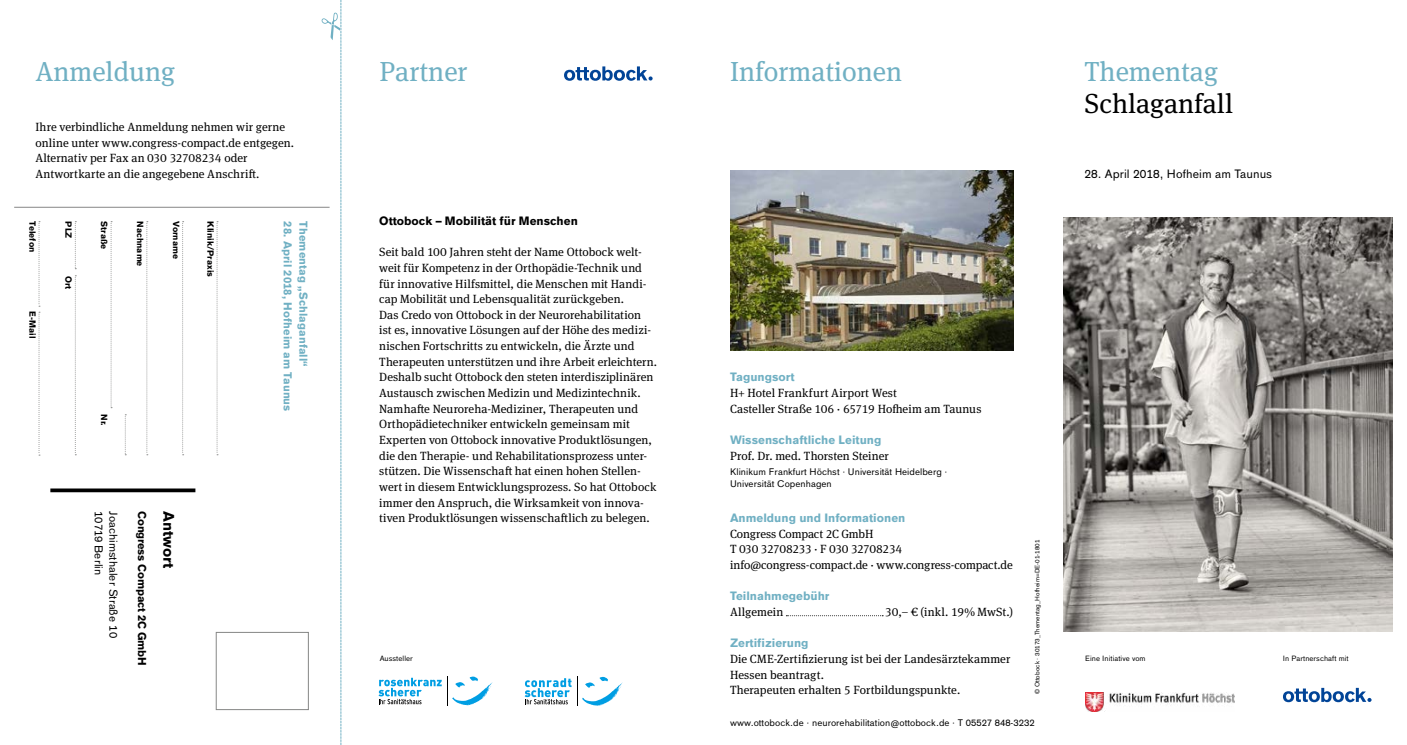
<style>
.page{position:relative;width:1407px;height:745px;background:#fff}
.page>*{position:absolute;margin:0;border:0;box-sizing:border-box;transform-origin:0 0}
.t1{font:27.5px "OBO Serif";color:#70b0c3}
.t2{font:27.5px "OBO Serif";color:#000}
.t3{font:700 15px "OBO Sans";color:#000}
.t4{font:11.88px/15.6px "OBO Serif";letter-spacing:.005em;color:#000}
.t5{font:11.88px/15.6px "OBO Serif";letter-spacing:-.015em;color:#000}
.t6{font:700 11.88px "OBO Sans";color:#70b0c3}
.t7{font:700 11.88px "OBO Sans";color:#000}
.t8{font:11.88px "OBO Sans";letter-spacing:.005em;color:#000}
.t9{font:700 11.25px "OBO Sans";letter-spacing:.005em;color:#70b0c3}
.t10{font:11.25px "OBO Sans";color:#000}
.t11{font:700 11.25px "OBO Sans";letter-spacing:-.015em;color:#000}
.t12{font:9.38px/11.9px "OBO Sans";letter-spacing:.005em;color:#000}
.t13{font:700 8.75px "OBO Sans";color:#000}
.t14{font:7.5px "OBO Sans";letter-spacing:.005em;color:#000}
.t15{font:6.25px "OBO Sans";letter-spacing:.005em;color:#000}
</style>
<div class="page">
<div style="left:216px;top:631px;width:93px;height:78px;border:1px solid #868786"></div>
<svg style="left:322px;top:0;width:20px;height:744px"></svg>
<svg style="left:50px;top:488px;width:145px;height:4px"></svg>
<svg style="left:75px;top:221px;width:1px;height:48px"></svg>
<svg style="left:75px;top:275px;width:1px;height:180px"></svg>
<svg style="left:111px;top:221px;width:1px;height:187px"></svg>
<svg style="left:125px;top:414px;width:1px;height:41px"></svg>
<svg style="left:147px;top:221px;width:1px;height:234px"></svg>
<svg style="left:182px;top:221px;width:2px;height:234px"></svg>
<svg style="left:217px;top:221px;width:1px;height:234px"></svg>
<svg style="left:39px;top:221px;width:1px;height:234px"></svg>
<hr style="left:14px;top:207px;width:316px;height:1px;background:#868786">
<svg style="left:786px;top:615px;width:97px;height:1px"></svg>
<img style="left:730px;top:170px;width:283px;height:180px">
<img style="left:1063px;top:217px;width:330px;height:414px">
<svg style="left:1283px;top:687px;width:88px;height:14px"></svg>
<svg style="left:564px;top:66px;width:88px;height:15px"></svg>
<svg style="left:452px;top:676px;width:40px;height:28px"></svg>
<hr style="left:448px;top:675px;width:1px;height:30px;background:#000">
<svg style="left:378px;top:677px;width:64px;height:26px"></svg>
<img style="left:1085px;top:692px;width:149px;height:18px">
<svg style="left:577px;top:676px;width:45px;height:29px"></svg>
<svg style="left:525px;top:678px;width:46px;height:26px"></svg>
<h1 class="t1" style="left:35px;top:55px;width:141px">Anmeldung</h1>
<p class="t4" style="left:35px;top:119px;width:260px">Ihre verbindliche Anmeldung nehmen wir gerne online unter www.congress-compact.de entgegen.<br>Alternativ per Fax an 030 32708234 oder Antwortkarte an die angegebene Anschrift.</p>
<p class="t13" style="left:38px;top:221px;width:32px;rotate:90deg">Telefon</p>
<p class="t13" style="left:181px;top:221px;width:39px;rotate:90deg">Vorname</p>
<p class="t13" style="left:216px;top:221px;width:57px;rotate:90deg">Klinik/Praxis</p>
<p class="t13" style="left:38px;top:311px;width:29px;rotate:90deg">E-Mail</p>
<p class="t13" style="left:109px;top:221px;width:29px;rotate:90deg">Straße</p>
<p class="t13" style="left:145px;top:221px;width:47px;rotate:90deg">Nachname</p>
<p class="t13" style="left:74px;top:221px;width:19px;rotate:90deg">PLZ</p>
<p class="t13" style="left:74px;top:275px;width:15px;rotate:90deg">Ort</p>
<p class="t13" style="left:109px;top:414px;width:13px;rotate:90deg">Nr.</p>
<p class="t10" style="left:105px;top:510px;width:65px;rotate:90deg">10719 Berlin</p>
<p class="t10" style="left:120px;top:510px;width:128px;rotate:90deg">Joachimsthaler Straße 10</p>
<p class="t11" style="left:149px;top:510px;width:156px;rotate:90deg">Congress Compact 2C GmbH</p>
<p class="t3" style="left:177px;top:510px;width:59px;rotate:90deg">Antwort</p>
<p class="t9" style="left:294px;top:221px;width:191px;rotate:90deg">28. April 2018, Hofheim am Taunus</p>
<p class="t9" style="left:310px;top:221px;width:147px;rotate:90deg">Thementag „Schlaganfall“</p>
<h1 class="t1" style="left:730px;top:55px;width:174px">Informationen</h1>
<h1 class="t1" style="left:379px;top:55px;width:90px">Partner</h1>
<h1 class="t1" style="left:1084px;top:55px;width:135px">Thementag</h1>
<h1 class="t2" style="left:1084px;top:87px;width:150px">Schlaganfall</h1>
<p class="t7" style="left:379px;top:214px;width:200px">Ottobock – Mobilität für Menschen</p>
<p class="t4" style="left:379px;top:244px;width:279px">Seit bald 100 Jahren steht der Name Ottobock welt&shy;weit für Kompetenz in der Orthopädie-Technik und für innovative Hilfsmittel, die Menschen mit Handi&shy;cap Mobilität und Lebensqualität zurückgeben.<br>Das Credo von Ottobock in der Neurorehabilitation<br>ist es, innovative Lösungen auf der Höhe des medizi&shy;nischen Fortschritts zu entwickeln, die Ärzte und Therapeuten unterstützen und ihre Arbeit erleichtern.<br>Deshalb sucht Ottobock den steten interdisziplinären Austausch zwischen Medizin und Medizintechnik.<br>Namhafte Neuroreha-Mediziner, Therapeuten und Orthopädietechniker entwickeln gemeinsam mit Experten von Ottobock innovative Produktlösungen, die den Therapie- und Rehabilitationsprozess unter&shy;stützen. Die Wissenschaft hat einen hohen Stellen&shy;wert in diesem Entwicklungsprozess. So hat Ottobock immer den Anspruch, die Wirksamkeit von innova&shy;tiven Produktlösungen wissenschaftlich zu belegen.</p>
<p class="t14" style="left:380px;top:653px;width:35px">Aussteller</p>
<p class="t8" style="left:1084px;top:167px;width:189px">28. April 2018, Hofheim am Taunus</p>
<p class="t6" style="left:730px;top:370px;width:66px">Tagungsort</p>
<p class="t4" style="left:730px;top:385px;width:253px">H+ Hotel Frankfurt Airport West<br>Casteller Straße 106 · 65719 Hofheim am Taunus</p>
<p class="t6" style="left:730px;top:432px;width:153px">Wissenschaftliche Leitung</p>
<p class="t4" style="left:730px;top:447px;width:160px">Prof. Dr. med. Thorsten Steiner</p>
<p class="t12" style="left:730px;top:466px;width:219px">Klinikum Frankfurt Höchst · Universität Heidelberg ·<br>Universität Copenhagen</p>
<p class="t6" style="left:730px;top:511px;width:177px">Anmeldung und Informationen</p>
<p class="t5" style="left:730px;top:525px;width:284px">Congress Compact 2C GmbH<br>T 030 32708233 · F 030 32708234 info@congress-compact.de · www.congress-compact.de</p>
<p class="t6" style="left:730px;top:589px;width:101px">Teilnahmegebühr</p>
<p class="t4" style="left:730px;top:603px;width:55px">Allgemein</p>
<p class="t4" style="left:885px;top:603px;width:130px">30,– € (inkl. 19% MwSt.)</p>
<p class="t6" style="left:730px;top:636px;width:80px">Zertifizierung</p>
<p class="t4" style="left:730px;top:650px;width:282px">Die CME-Zertifizierung ist bei der Landesärztekammer<br>Hessen beantragt.<br>Therapeuten erhalten 5 Fortbildungspunkte.</p>
<p class="t15" style="left:1034px;top:693px;width:156px;rotate:-90deg">© Ottobock · 30173_Thementag_Hofheim=DE-01-1801</p>
<p class="t12" style="left:730px;top:716px;width:306px">www.ottobock.de · neurorehabilitation@ottobock.de · T 05527 848-3232</p>
<p class="t14" style="left:1085px;top:653px;width:62px">Eine Initiative vom</p>
<p class="t14" style="left:1283px;top:653px;width:67px">In Partnerschaft mit</p>
</div>
